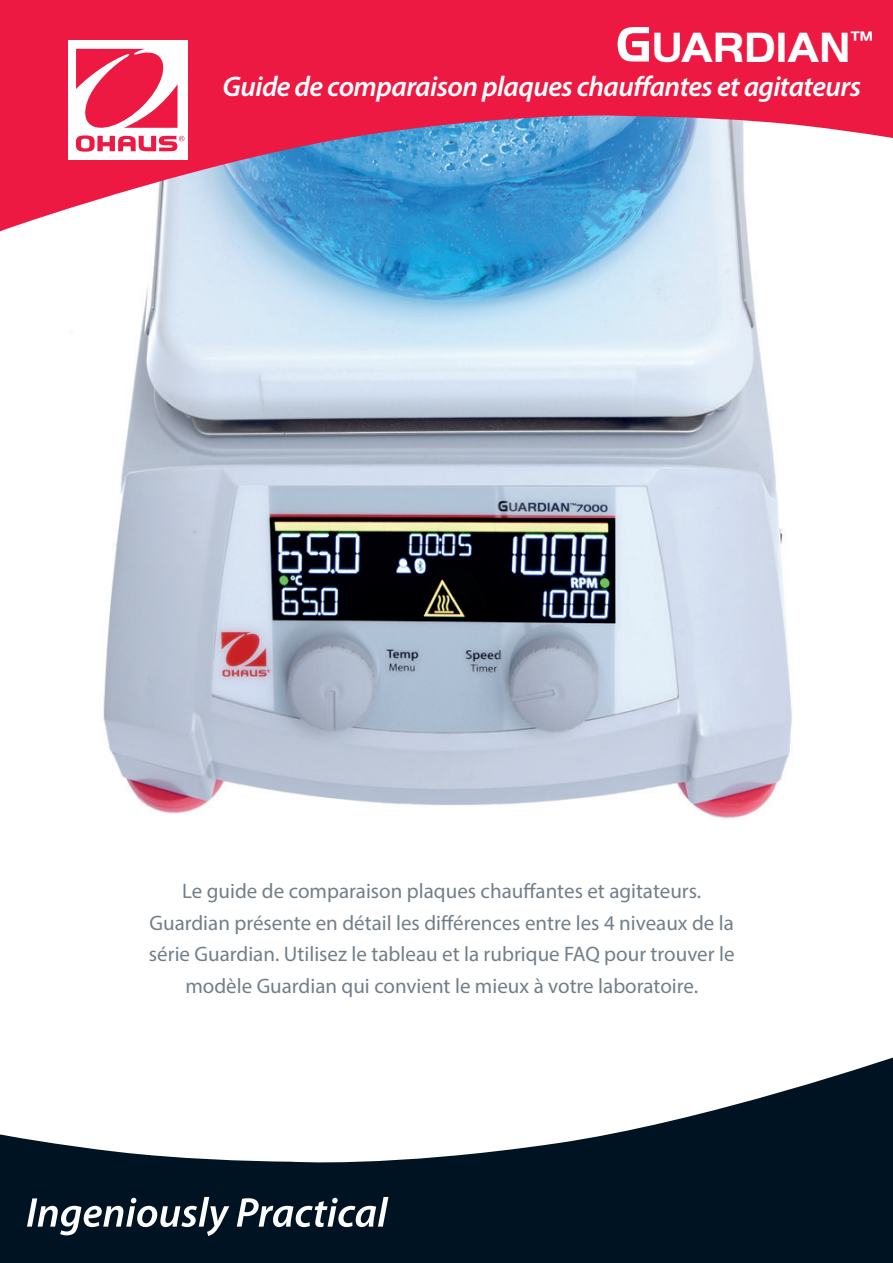
<style>
.page{position:relative;width:893px;height:1263px;background:#fff}
.page>*{position:absolute;margin:0;border:0;box-sizing:border-box;transform-origin:0 0}
.t1{font:700 43.95px "Handel Got D";color:#fff}
.t2{font:italic 600 28.5px "Myriad Pro";letter-spacing:-.02em;color:#fff}
.t3{font:21px/31.5px "Myriad Pro";color:#727f8a;text-align:center}
.s1{font-size:51.6px}
</style>
<div class="page">
<svg style="left:0;top:1057px;width:893px;height:206px;fill:#001322"></svg>
<img style="left:71px;top:234px;width:721px;height:585px">
<svg style="left:0;top:0;width:893px;height:234px;fill:#ed1943"></svg>
<div style="left:68px;top:41px;width:119px;height:119px;background:#fff"></div>
<svg style="left:76px;top:49px;width:108px;height:103px"></svg>
<svg style="left:27px;top:1197px;width:202px;height:39px"></svg>
<svg style="left:237px;top:1197px;width:151px;height:30px"></svg>
<h1 class="t1" style="left:616px;top:22px;width:259px"><span class="s1">G</span>UARDIAN<sup>™</sup></h1>
<h2 class="t2" style="left:223px;top:68px;width:640px">Guide de comparaison plaques chauffantes et agitateurs</h2>
<p class="t3" style="left:149px;top:875px;width:587px">Le guide de comparaison plaques chauffantes et agitateurs.<br>Guardian présente en détail les différences entre les 4 niveaux de la série Guardian. Utilisez le tableau et la rubrique FAQ pour trouver le modèle Guardian qui convient le mieux à votre laboratoire.</p>
</div>
